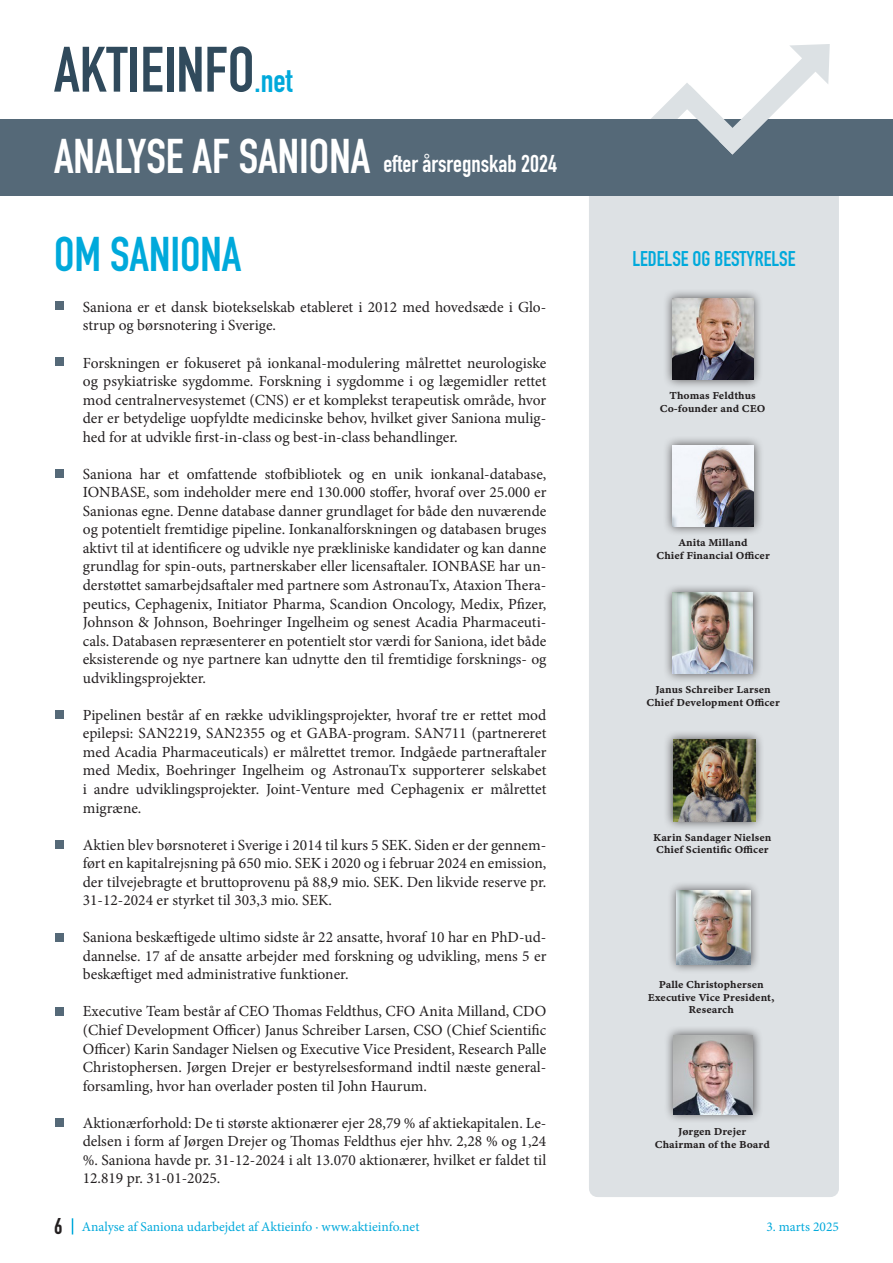
<style>
.page{position:relative;width:893px;height:1263px;background:#fff}
.page>*{position:absolute;margin:0;border:0;box-sizing:border-box;transform-origin:0 0}
.t1{font:700 63px "DIN Condensed";color:#304a5c}
.t2{font:700 48px "DIN Condensed";color:#fff}
.t3{font:700 48px "DIN Condensed";color:#00a9db}
.t4{font:700 24px "DIN Condensed";color:#fff}
.t5{font:700 22.5px "DIN Condensed";color:#231f20}
.t6{font:700 21px "DIN Condensed";color:#00a9db}
.t7{font:15.45px/18.6px "Minion Pro";color:#231f20;text-align:justify}
.t8{font:13.5px "Minion Pro";color:#00a9db}
.t9{font:10.65px/12.8px "Minion Variable Concept";color:#231f20;text-align:center}
.s1{font-size:33px;color:#00a9db}
</style>
<div class="page">
<div style="left:589px;top:187px;width:250px;height:1010px;background:#dde1e4;border-radius:9px"></div>
<div style="left:0;top:119px;width:893px;height:77px;background:#556978"></div>
<svg style="left:651px;top:44px;width:179px;height:111px"></svg>
<svg style="left:72px;top:1218px;width:1px;height:16px"></svg>
<div style="left:55px;top:302px;width:9px;height:8px;background:#556978"></div>
<div style="left:55px;top:357px;width:9px;height:9px;background:#556978"></div>
<div style="left:55px;top:469px;width:9px;height:8px;background:#556978"></div>
<div style="left:55px;top:840px;width:9px;height:9px;background:#556978"></div>
<div style="left:663px;top:289px;width:100px;height:100px;background:#231f20;opacity:.75"></div>
<img style="left:672px;top:298px;width:81px;height:81px">
<div style="left:663px;top:730px;width:102px;height:101px;background:#231f20;opacity:.75"></div>
<img style="left:673px;top:739px;width:82px;height:82px">
<div style="left:663px;top:436px;width:101px;height:100px;background:#231f20;opacity:.75"></div>
<img style="left:673px;top:446px;width:81px;height:80px">
<div style="left:667px;top:880px;width:93px;height:94px;background:#231f20;opacity:.75"></div>
<img style="left:676px;top:890px;width:75px;height:74px">
<div style="left:662px;top:583px;width:101px;height:100px;background:#231f20;opacity:.75"></div>
<img style="left:672px;top:593px;width:81px;height:80px">
<div style="left:664px;top:1025px;width:99px;height:99px;background:#231f20;opacity:.75"></div>
<img style="left:674px;top:1035px;width:79px;height:79px">
<div style="left:55px;top:711px;width:9px;height:8px;background:#556978"></div>
<div style="left:55px;top:1118px;width:9px;height:9px;background:#556978"></div>
<div style="left:55px;top:933px;width:9px;height:8px;background:#556978"></div>
<div style="left:55px;top:1007px;width:9px;height:8px;background:#556978"></div>
<p class="t1" style="left:54px;top:27px;width:240px">AKTIEINFO<span class="s1">.net</span></p>
<p class="t2" style="left:54px;top:124px;width:318px">ANALYSE AF SANIONA</p>
<p class="t4" style="left:383px;top:148px;width:175px">efter årsregnskab 2024</p>
<p class="t3" style="left:54px;top:222px;width:189px">OM SANIONA</p>
<p class="t5" style="left:54px;top:1211px;width:10px">6</p>
<p class="t7" style="left:83px;top:298px;width:465px">Saniona er et dansk biotekselskab etableret i 2012 med hovedsæde i Glo&shy;strup og børsnotering i Sverige.</p>
<p class="t7" style="left:83px;top:353px;width:465px">Forskningen er fokuseret på ionkanal-modulering målrettet neurologiske og psykiatriske sygdomme. Forskning i sygdomme i og lægemidler rettet mod centralnervesystemet (CNS) er et komplekst terapeutisk område, hvor der er betydelige uopfyldte medicinske behov, hvilket giver Saniona mulig&shy;hed for at udvikle first-in-class og best-in-class behandlinger.</p>
<p class="t7" style="left:83px;top:465px;width:465px">Saniona har et omfattende stofbibliotek og en unik ionkanal-database, IONBASE, som indeholder mere end 130.000 stoffer, hvoraf over 25.000 er Sanionas egne. Denne database danner grundlaget for både den nuværende og potentielt fremtidige pipeline. Ionkanalforskningen og databasen bruges aktivt til at identificere og udvikle nye prækliniske kandidater og kan danne grundlag for spin-outs, partnerskaber eller licensaftaler. IONBASE har un&shy;derstøttet samarbejdsaftaler med partnere som AstronauTx, Ataxion Thera&shy;peutics, Cephagenix, Initiator Pharma, Scandion Oncology, Medix, Pfizer, Johnson &amp; Johnson, Boehringer Ingelheim og senest Acadia Pharmaceuti&shy;cals. Databasen repræsenterer en potentielt stor værdi for Saniona, idet både eksisterende og nye partnere kan udnytte den til fremtidige forsknings- og udviklingsprojekter.</p>
<p class="t7" style="left:83px;top:706px;width:465px">Pipelinen består af en række udviklingsprojekter, hvoraf tre er rettet mod epilepsi: SAN2219, SAN2355 og et GABA-program. SAN711 (partnereret med Acadia Pharmaceuticals) er målrettet tremor. Indgåede partneraftaler med Medix, Boehringer Ingelheim og AstronauTx supporterer selskabet i andre udviklingsprojekter. Joint-Venture med Cephagenix er målrettet migræne.</p>
<p class="t7" style="left:83px;top:835px;width:465px">Aktien blev børsnoteret i Sverige i 2014 til kurs 5 SEK. Siden er der gennem&shy;ført en kapitalrejsning på 650 mio. SEK i 2020 og i februar 2024 en emission, der tilvejebragte et bruttoprovenu på 88,9 mio. SEK. Den likvide reserve pr.<br>31-12-2024 er styrket til 303,3 mio. SEK.</p>
<p class="t7" style="left:83px;top:928px;width:465px">Saniona beskæftigede ultimo sidste år 22 ansatte, hvoraf 10 har en PhD-ud&shy;dannelse. 17 af de ansatte arbejder med forskning og udvikling, mens 5 er beskæftiget med administrative funktioner.</p>
<p class="t7" style="left:83px;top:1002px;width:465px">Executive Team består af CEO Thomas Feldthus, CFO Anita Milland, CDO (Chief Development Officer) Janus Schreiber Larsen, CSO (Chief Scientific Officer) Karin Sandager Nielsen og Executive Vice President, Research Palle Christophersen. Jørgen Drejer er bestyrelsesformand indtil næste general&shy;forsamling, hvor han overlader posten til John Haurum.</p>
<p class="t7" style="left:83px;top:1113px;width:465px">Aktionærforhold: De ti største aktionærer ejer 28,79 % af aktiekapitalen. Le&shy;delsen i form af Jørgen Drejer og Thomas Feldthus ejer hhv. 2,28 % og 1,24 %. Saniona havde pr. 31-12-2024 i alt 13.070 aktionærer, hvilket er faldet til 12.819 pr. 31-01-2025.</p>
<p class="t8" style="left:82px;top:1218px;width:339px">Analyse af Saniona udarbejdet af Aktieinfo ∙ www.aktieinfo.net</p>
<p class="t6" style="left:632px;top:245px;width:165px">LEDELSE OG BESTYRELSE</p>
<p class="t9" style="left:669px;top:389px;width:88px">Thomas Feldthus</p>
<p class="t9" style="left:660px;top:402px;width:107px">Co-founder and CEO</p>
<p class="t9" style="left:679px;top:536px;width:70px">Anita Milland</p>
<p class="t9" style="left:656px;top:549px;width:115px">Chief Financial Officer</p>
<p class="t9" style="left:656px;top:684px;width:117px">Janus Schreiber Larsen</p>
<p class="t9" style="left:646px;top:696px;width:135px">Chief Development Officer</p>
<p class="t9" style="left:653px;top:831px;width:120px">Karin Sandager Nielsen</p>
<p class="t9" style="left:656px;top:843px;width:114px">Chief Scientific Officer</p>
<p class="t9" style="left:659px;top:978px;width:107px">Palle Christophersen</p>
<p class="t9" style="left:648px;top:991px;width:128px">Executive Vice President,<br>Research</p>
<p class="t9" style="left:678px;top:1125px;width:70px">Jørgen Drejer</p>
<p class="t9" style="left:655px;top:1138px;width:117px">Chairman of the Board</p>
<p class="t8" style="left:766px;top:1218px;width:74px">3. marts 2025</p>
</div>
